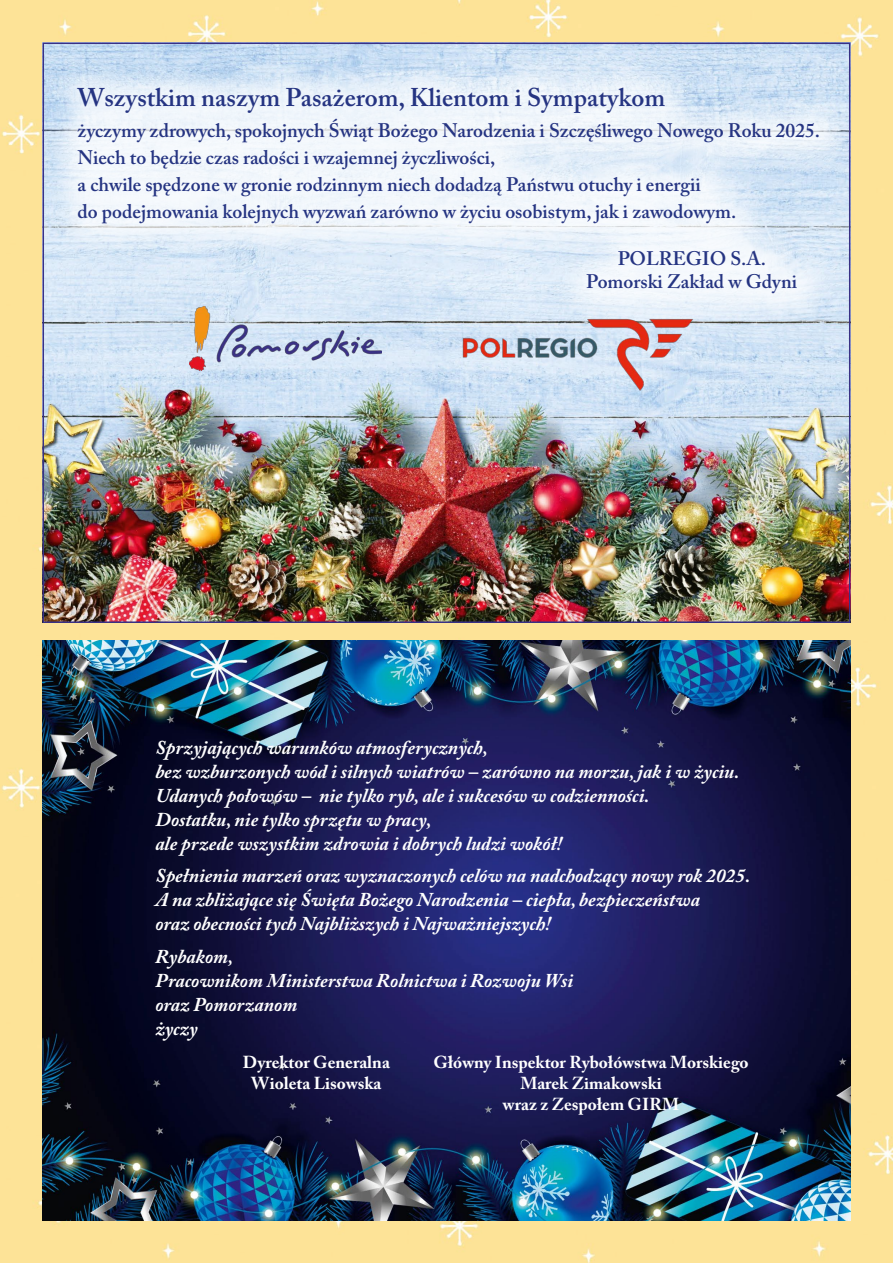
<style>
.page{position:relative;width:893px;height:1263px;background:#fff}
.page>*{position:absolute;margin:0;border:0;box-sizing:border-box;transform-origin:0 0}
.t1{font:600 25.5px "Adobe Caslon Pro";color:#253482}
.t2{font:italic 700 19.5px/24px "Adobe Caslon Pro";color:#fff}
.t3{font:600 19.5px/27px "Adobe Caslon Pro";color:#253482}
.t4{font:700 17.25px/21px "Adobe Caslon Pro";color:#fff;text-align:center}
</style>
<div class="page">
<img style="left:0;top:0;width:893px;height:1263px">
<img style="left:46px;top:46px;width:801px;height:574px">
<div style="left:42px;top:52px;width:851px;height:331px;background:#fff;opacity:.75"></div>
<img style="left:455px;top:313px;width:241px;height:82px">
<img style="left:189px;top:306px;width:192px;height:64px">
<img style="left:43px;top:640px;width:807px;height:580px">
<h1 class="t1" style="left:78px;top:82px;width:589px">Wszystkim naszym Pasażerom, Klientom i Sympatykom</h1>
<p class="t3" style="left:78px;top:117px;width:744px">życzymy zdrowych, spokojnych Świąt Bożego Narodzenia i Szczęśliwego Nowego Roku 2025.<br>Niech to będzie czas radości i wzajemnej życzliwości,<br>a chwile spędzone w gronie rodzinnym niech dodadzą Państwu otuchy i energii<br>do podejmowania kolejnych wyzwań zarówno w życiu osobistym, jak i zawodowym.</p>
<p class="t3" style="left:586px;top:247px;width:212px;line-height:23.4px;text-align:center">POLREGIO S.A.<br>Pomorski Zakład w Gdyni</p>
<p class="t2" style="left:155px;top:735px;width:585px">Sprzyjających warunków atmosferycznych,<br>bez wzburzonych wód i silnych wiatrów – zarówno na morzu, jak i w życiu.<br>Udanych połowów – nie tylko ryb, ale i sukcesów w codzienności.<br>Dostatku, nie tylko sprzętu w pracy,<br>ale przede wszystkim zdrowia i dobrych ludzi wokół!</p>
<p class="t2" style="left:155px;top:864px;width:596px">Spełnienia marzeń oraz wyznaczonych celów na nadchodzący nowy rok 2025.<br>A na zbliżające się Święta Bożego Narodzenia – ciepła, bezpieczeństwa<br>oraz obecności tych Najbliższych i Najważniejszych!</p>
<p class="t2" style="left:155px;top:944px;width:419px">Rybakom,<br>Pracownikom Ministerstwa Rolnictwa i Rozwoju Wsi oraz Pomorzanom<br>życzy</p>
<p class="t4" style="left:433px;top:1052px;width:317px">Główny Inspektor Rybołówstwa Morskiego<br>Marek Zimakowski<br>wraz z Zespołem GIRM</p>
<p class="t4" style="left:243px;top:1052px;width:149px">Dyrektor Generalna<br>Wioleta Lisowska</p>
</div>
